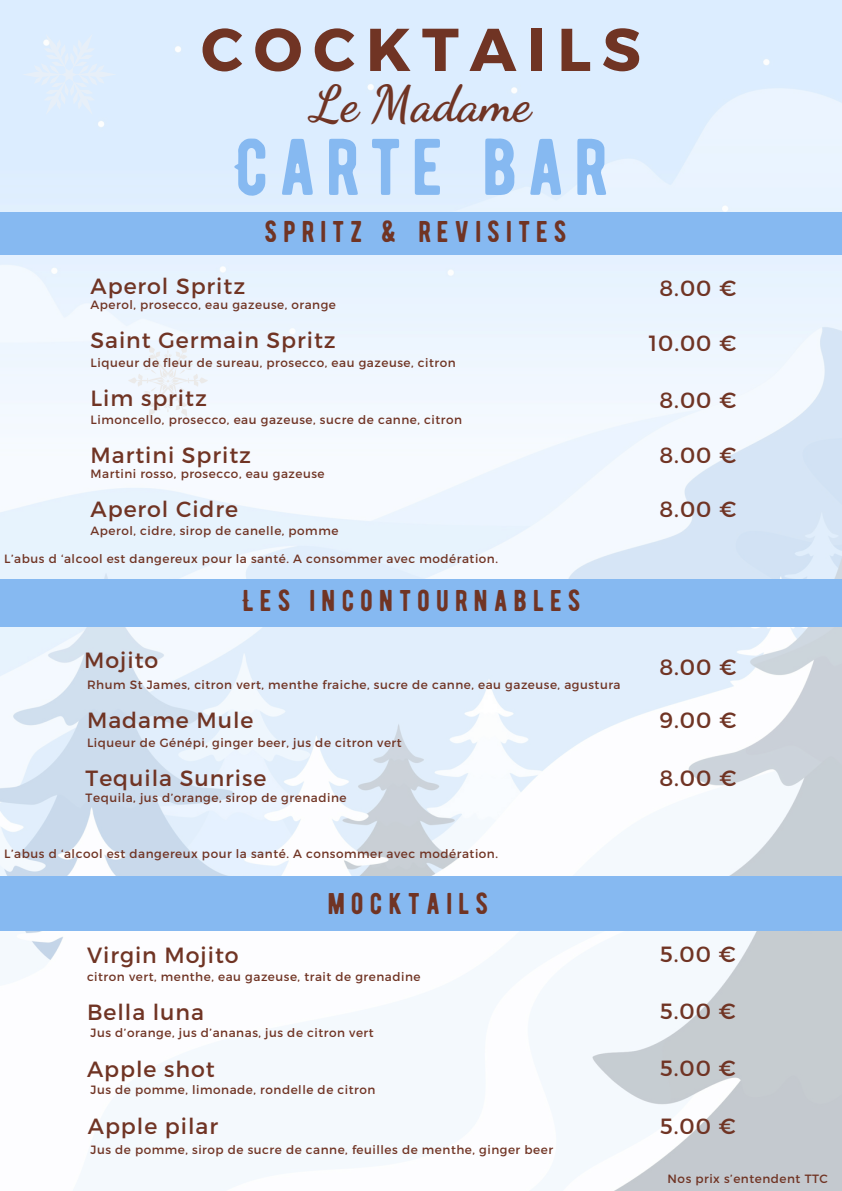
<style>
.page{position:relative;width:842px;height:1191px;background:#fff}
.page>*{position:absolute;margin:0;border:0;box-sizing:border-box;transform-origin:0 0}
.t1{font:80px "BERNIER Regular";letter-spacing:.12em;color:#86b9f1}
.t2{font:700 60.3px "Montserrat";letter-spacing:.18em;color:#703424}
.t3{font:700 50px "Dancing Script";color:#703424}
.t4{font:30px "BERNIER Regular";letter-spacing:.195em;color:#703424}
.t5{font:22.1px "Montserrat";color:#703424}
.t6{font:22px "Montserrat";letter-spacing:.045em;color:#703424}
.t7{font:12px "Montserrat";letter-spacing:.045em;color:#703424}
</style>
<div class="page">
<img style="left:0;top:0;width:842px;height:1190px">
<div style="left:0;top:875px;width:842px;height:55px;background:#86b9f1"></div>
<svg style="left:22px;top:33px;width:94px;height:82px;background:#deedfd"></svg>
<div style="left:0;top:213px;width:842px;height:42px;background:#86b9f1"></div>
<svg style="left:128px;top:345px;width:80px;height:71px"></svg>
<div style="left:0;top:579px;width:842px;height:47px;background:#86b9f1"></div>
<h5 class="t2" style="left:201px;top:10px;width:441px">COCKTAILS</h5>
<h3 class="t3" style="left:311px;top:74px;width:221px">Le Madame</h3>
<p class="t1" style="left:234px;top:119px;width:375px">CARTE BAR</p>
<p class="t4" style="left:264px;top:213px;width:304px">SPRITZ &amp; REVISITES</p>
<h5 class="t6" style="left:91px;top:271px;width:156px">Aperol Spritz</h5>
<h5 class="t7" style="left:91px;top:297px;width:247px">Aperol, prosecco, eau gazeuse, orange</h5>
<h5 class="t6" style="left:91px;top:326px;width:247px">Saint Germain Spritz</h5>
<h5 class="t7" style="left:91px;top:355px;width:367px">Liqueur de fleur de sureau, prosecco, eau gazeuse, citron</h5>
<p class="t6" style="left:91px;top:383px;width:118px">Lim spritz</p>
<h5 class="t7" style="left:91px;top:412px;width:373px">Limoncello, prosecco, eau gazeuse, sucre de canne, citron</h5>
<p class="t6" style="left:91px;top:440px;width:162px">Martini Spritz</p>
<p class="t7" style="left:91px;top:466px;width:236px">Martini rosso, prosecco, eau gazeuse</p>
<h5 class="t6" style="left:91px;top:494px;width:149px">Aperol Cidre</h5>
<h4 class="t7" style="left:91px;top:523px;width:249px">Aperol, cidre, sirop de canelle, pomme</h4>
<h5 class="t7" style="left:4px;top:550px;width:495px">L’abus d ‘alcool est dangereux pour la santé. A consommer avec modération.</h5>
<h5 class="t4" style="left:243px;top:582px;width:340px">LES INCONTOURNABLES</h5>
<h5 class="t6" style="left:659px;top:273px;width:78px">8.00 €</h5>
<h5 class="t6" style="left:649px;top:329px;width:89px">10.00 €</h5>
<h5 class="t6" style="left:659px;top:386px;width:78px">8.00 €</h5>
<p class="t6" style="left:659px;top:440px;width:78px">8.00 €</p>
<h5 class="t6" style="left:659px;top:494px;width:78px">8.00 €</h5>
<p class="t6" style="left:84px;top:645px;width:76px">Mojito</p>
<h5 class="t7" style="left:87px;top:677px;width:535px">Rhum St James, citron vert, menthe fraiche, sucre de canne, eau gazeuse, agustura</h5>
<h5 class="t6" style="left:87px;top:705px;width:168px">Madame Mule</h5>
<p class="t7" style="left:87px;top:735px;width:316px">Liqueur de Génépi, ginger beer, jus de citron vert</p>
<p class="t6" style="left:86px;top:763px;width:182px">Tequila Sunrise</p>
<h5 class="t7" style="left:86px;top:790px;width:262px">Tequila, jus d’orange, sirop de grenadine</h5>
<h5 class="t5" style="left:659px;top:652px;width:79px">8.00 €</h5>
<p class="t5" style="left:659px;top:705px;width:79px">9.00 €</p>
<h5 class="t5" style="left:659px;top:763px;width:79px">8.00 €</h5>
<p class="t7" style="left:4px;top:846px;width:495px">L’abus d ‘alcool est dangereux pour la santé. A consommer avec modération.</p>
<p class="t4" style="left:327px;top:885px;width:162px">MOCKTAILS</p>
<h1 class="t6" style="left:87px;top:940px;width:153px">Virgin Mojito</h1>
<h4 class="t6" style="left:87px;top:997px;width:119px">Bella luna</h4>
<h5 class="t7" style="left:87px;top:968px;width:335px">citron vert, menthe, eau gazeuse, trait de grenadine</h5>
<p class="t7" style="left:91px;top:1024px;width:285px">Jus d’orange, jus d’ananas, jus de citron vert</p>
<h5 class="t6" style="left:87px;top:1054px;width:129px">Apple shot</h5>
<p class="t6" style="left:88px;top:1112px;width:132px">Apple pilar</p>
<p class="t7" style="left:91px;top:1081px;width:286px">Jus de pomme, limonade, rondelle de citron</p>
<h5 class="t7" style="left:91px;top:1141px;width:464px">Jus de pomme, sirop de sucre de canne, feuilles de menthe, ginger beer</h5>
<p class="t6" style="left:660px;top:940px;width:77px">5.00 €</p>
<h4 class="t6" style="left:660px;top:996px;width:77px">5.00 €</h4>
<p class="t6" style="left:660px;top:1054px;width:77px">5.00 €</p>
<h5 class="t6" style="left:660px;top:1111px;width:77px">5.00 €</h5>
<h5 class="t7" style="left:668px;top:1170px;width:162px">Nos prix s’entendent TTC</h5>
</div>
